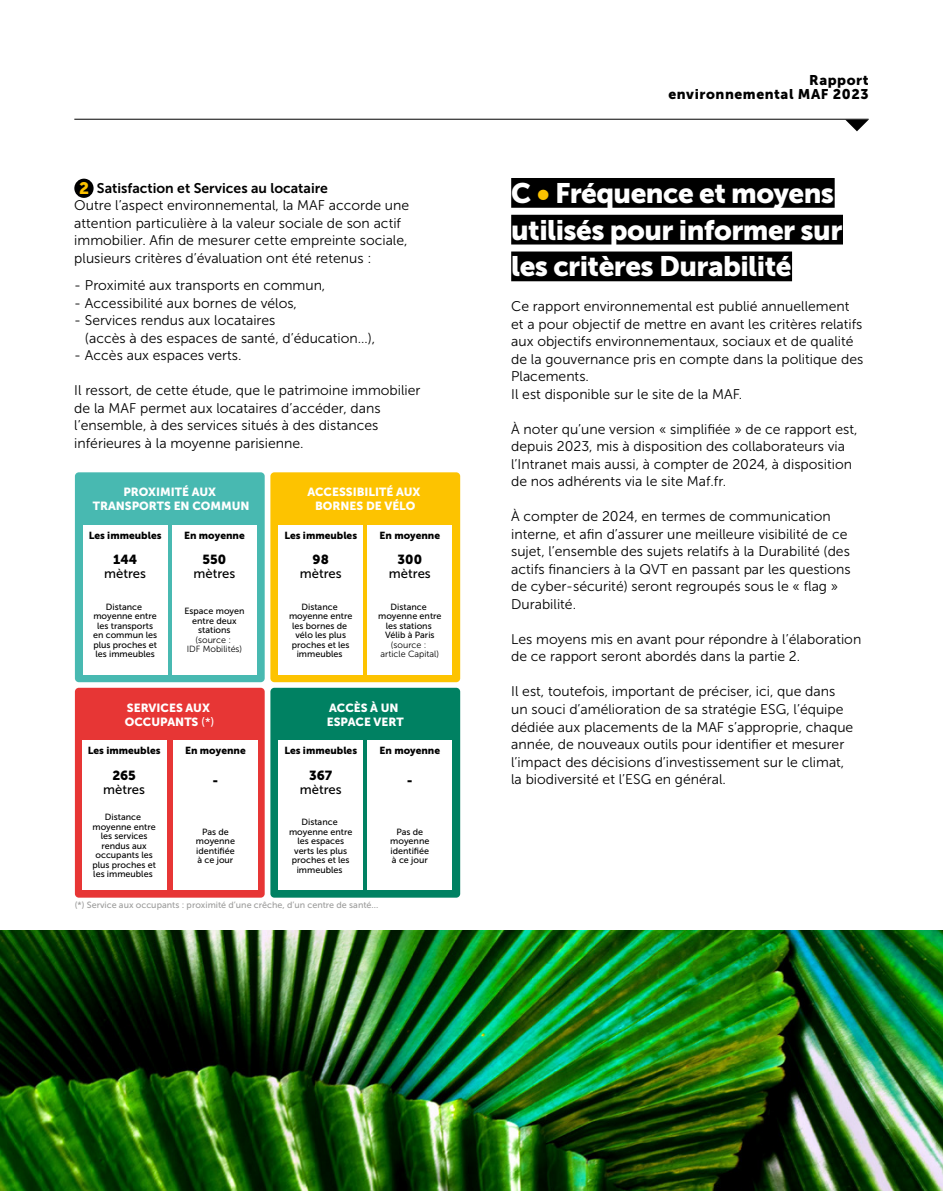
<style>
.page{position:relative;width:943px;height:1191px;background:#fff}
.page>*{position:absolute;margin:0;border:0;box-sizing:border-box;transform-origin:0 0}
.t1{font:28px/36.8px "Museo Sans 900";letter-spacing:-.02em;color:#fff}
.t2{font:14px/17.5px "Museo Sans 300";color:#000}
.t3{font:14px "Museo Sans 700";color:#000}
.t4{font:14px/14px "Museo Sans 900";letter-spacing:.04em;color:#000;text-align:right}
.t5{font:13.12px "Museo Sans 500";color:#000}
.t6{font:13.12px "Museo Sans 900";color:#000}
.t7{font:11.72px/14.2px "Museo Sans 900";color:#fff;text-align:center}
.t8{font:10.15px "Museo Sans 900";color:#000}
.t9{font:8.92px/9.5px "Museo Sans 500";color:#000;text-align:center}
.t10{font:8.92px "Museo Sans 500";color:#9d9d9c}
.t11{font:8.92px/9.5px "Museo Sans 300";color:#000;text-align:center}
.s1{font-family:"Museo Sans 900";font-size:16.62px;color:#fdc300}
.s2{font-family:"Museo Sans 500"}
.s3{color:#fdc300}
</style>
<div class="page">
<hr style="left:74px;top:119px;width:794px;height:1px;background:#000">
<svg style="left:845px;top:120px;width:23px;height:11px"></svg>
<div style="left:74px;top:179px;width:20px;height:19px;background:#000;border-radius:50%"></div>
<div style="left:511px;top:178px;width:323px;height:30px;background:#000"></div>
<div style="left:511px;top:215px;width:332px;height:29px;background:#000"></div>
<div style="left:511px;top:251px;width:281px;height:30px;background:#000"></div>
<img style="left:0;top:930px;width:943px;height:261px">
<div style="left:75px;top:472px;width:190px;height:210px;background:#48b9b1;border-radius:4px"></div>
<div style="left:83px;top:525px;width:84px;height:149px;background:#fff"></div>
<div style="left:172px;top:525px;width:84px;height:149px;background:#fff"></div>
<div style="left:270px;top:472px;width:190px;height:210px;background:#fdc300;border-radius:4px"></div>
<div style="left:279px;top:525px;width:84px;height:149px;background:#fff"></div>
<div style="left:368px;top:525px;width:84px;height:149px;background:#fff"></div>
<div style="left:75px;top:688px;width:190px;height:209px;background:#e73635;border-radius:4px"></div>
<div style="left:82px;top:741px;width:84px;height:149px;background:#fff"></div>
<div style="left:173px;top:741px;width:84px;height:149px;background:#fff"></div>
<div style="left:270px;top:688px;width:190px;height:209px;background:#008162;border-radius:4px"></div>
<div style="left:279px;top:741px;width:84px;height:149px;background:#fff"></div>
<div style="left:368px;top:741px;width:84px;height:149px;background:#fff"></div>
<p class="t3" style="left:79px;top:180px;width:250px"><span class="s1">2</span> Satisfaction et Services au locataire</p>
<p class="t2" style="left:74px;top:197px;width:336px">Outre l’aspect environnemental, la MAF accorde une attention particulière à la valeur sociale de son actif immobilier. Afin de mesurer cette empreinte sociale, plusieurs critères d’évaluation ont été retenus :</p>
<p class="t2" style="left:74px;top:277px;width:252px">- Proximité aux transports en commun,</p>
<p class="t2" style="left:74px;top:294px;width:224px">- Accessibilité aux bornes de vélos,</p>
<p class="t2" style="left:85px;top:312px;width:292px;text-indent:-11px">- Services rendus aux locataires<br>(accès à des espaces de santé, d’éducation…),</p>
<p class="t2" style="left:74px;top:347px;width:169px">- Accès aux espaces verts.</p>
<p class="t2" style="left:74px;top:382px;width:348px">Il ressort, de cette étude, que le patrimoine immobilier de la MAF permet aux locataires d’accéder, dans l’ensemble, à des services situés à des distances inférieures à la moyenne parisienne.</p>
<p class="t7" style="left:93px;top:485px;width:158px">PROXIMITÉ AUX<br>TRANSPORTS EN COMMUN</p>
<p class="t8" style="left:89px;top:529px;width:74px">Les immeubles</p>
<p class="t6" style="left:113px;top:552px;width:26px">144</p>
<p class="t5" style="left:104px;top:566px;width:43px">mètres</p>
<p class="t9" style="left:93px;top:602px;width:65px">Distance moyenne entre les transports en commun les plus proches et les immeubles</p>
<p class="t8" style="left:184px;top:529px;width:62px">En moyenne</p>
<p class="t6" style="left:203px;top:552px;width:25px">550</p>
<p class="t5" style="left:193px;top:566px;width:43px">mètres</p>
<p class="t9" style="left:184px;top:606px;width:62px">Espace moyen entre deux stations</p>
<p class="t11" style="left:187px;top:635px;width:57px">(source :<br>IDF Mobilités)</p>
<p class="t7" style="left:307px;top:485px;width:114px">ACCESSIBILITÉ AUX<br>BORNES DE VÉLO</p>
<p class="t8" style="left:284px;top:529px;width:74px">Les immeubles</p>
<p class="t6" style="left:312px;top:552px;width:18px">98</p>
<p class="t5" style="left:300px;top:566px;width:43px">mètres</p>
<p class="t9" style="left:289px;top:602px;width:65px">Distance moyenne entre les bornes de vélo les plus proches et les immeubles</p>
<p class="t8" style="left:379px;top:529px;width:62px">En moyenne</p>
<p class="t6" style="left:397px;top:552px;width:26px">300</p>
<p class="t5" style="left:389px;top:566px;width:43px">mètres</p>
<p class="t9" style="left:378px;top:602px;width:65px">Distance moyenne entre les stations<br>Vélib à Paris</p>
<p class="t11" style="left:380px;top:640px;width:60px">(source : article Capital)</p>
<p class="t7" style="left:125px;top:700px;width:91px;text-align:left">SERVICES AUX<br>OCCUPANTS <span class="s2">(*)</span></p>
<p class="t8" style="left:88px;top:744px;width:74px">Les immeubles</p>
<p class="t6" style="left:112px;top:768px;width:25px">265</p>
<p class="t5" style="left:103px;top:782px;width:43px">mètres</p>
<p class="t9" style="left:92px;top:812px;width:65px">Distance moyenne entre les services rendus aux occupants les plus proches et les immeubles</p>
<p class="t8" style="left:185px;top:744px;width:62px">En moyenne</p>
<p class="t6" style="left:212px;top:773px;width:7px">-</p>
<p class="t9" style="left:196px;top:827px;width:41px">Pas de moyenne identifiée à ce jour</p>
<p class="t7" style="left:327px;top:700px;width:78px;text-align:left">ACCÈS À UN<br>ESPACE VERT</p>
<p class="t8" style="left:284px;top:744px;width:74px">Les immeubles</p>
<p class="t6" style="left:309px;top:768px;width:25px">367</p>
<p class="t5" style="left:300px;top:782px;width:43px">mètres</p>
<p class="t9" style="left:289px;top:817px;width:65px">Distance moyenne entre les espaces verts les plus proches et les immeubles</p>
<p class="t8" style="left:379px;top:744px;width:62px">En moyenne</p>
<p class="t6" style="left:407px;top:773px;width:7px">-</p>
<p class="t9" style="left:390px;top:827px;width:41px">Pas de moyenne identifiée à ce jour</p>
<p class="t10" style="left:75px;top:900px;width:305px">(*) Service aux occupants : proximité d’une crêche, d’un centre de santé...</p>
<p class="t4" style="left:668px;top:73px;width:202px">Rapport<br>environnemental MAF 2023</p>
<h1 class="t1" style="left:511px;top:174px;width:333px">C <span class="s3">•</span> Fréquence et moyens utilisés pour informer sur les critères Durabilité</h1>
<p class="t2" style="left:511px;top:298px;width:353px">Ce rapport environnemental est publié annuellement et a pour objectif de mettre en avant les critères relatifs aux objectifs environnementaux, sociaux et de qualité de la gouvernance pris en compte dans la politique des Placements.<br>Il est disponible sur le site de la MAF.</p>
<p class="t2" style="left:511px;top:420px;width:348px">À noter qu’une version « simplifiée » de ce rapport est, depuis 2023, mis à disposition des collaborateurs via l’Intranet mais aussi, à compter de 2024, à disposition de nos adhérents via le site Maf.fr.</p>
<p class="t2" style="left:511px;top:508px;width:341px">À compter de 2024, en termes de communication interne, et afin d’assurer une meilleure visibilité de ce sujet, l’ensemble des sujets relatifs à la Durabilité (des actifs financiers à la QVT en passant par les questions de cyber-sécurité) seront regroupés sous le « flag » Durabilité.</p>
<p class="t2" style="left:511px;top:630px;width:351px">Les moyens mis en avant pour répondre à l’élaboration de ce rapport seront abordés dans la partie 2.</p>
<p class="t2" style="left:511px;top:683px;width:344px">Il est, toutefois, important de préciser, ici, que dans un souci d’amélioration de sa stratégie ESG, l’équipe dédiée aux placements de la MAF s’approprie, chaque année, de nouveaux outils pour identifier et mesurer l’impact des décisions d’investissement sur le climat, la biodiversité et l’ESG en général.</p>
</div>
